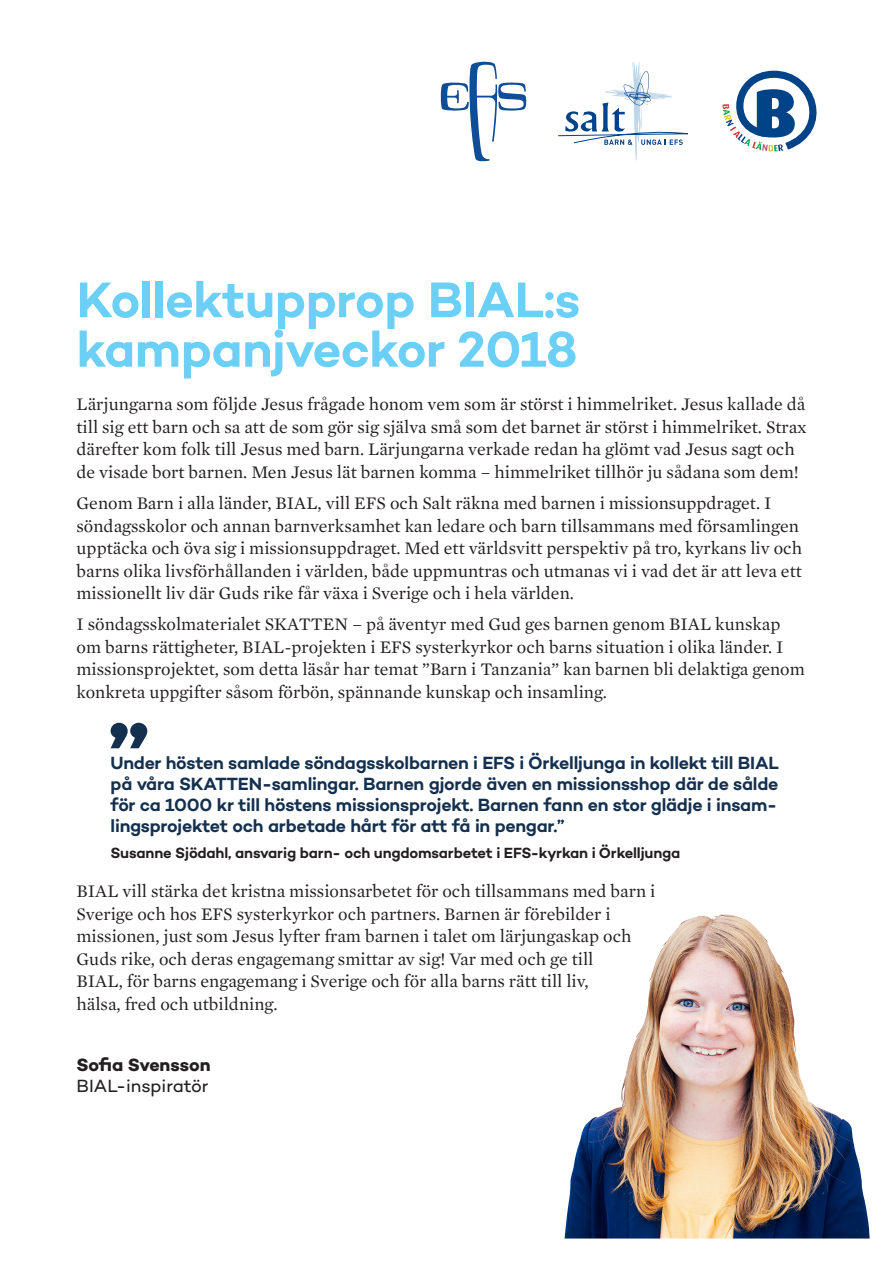
<style>
.page{position:relative;width:893px;height:1263px;background:#fff}
.page>*{position:absolute;margin:0;border:0;box-sizing:border-box;transform-origin:0 0}
.Rubrik_1{font:600 51px/49.5px "Campton";letter-spacing:-.015em;color:#6bcff6}
.Brödtext{font:18px/22.5px "Mercury Text G1";color:#231f20}
.Mellanrubrik{font:600 18px/21px "Campton";letter-spacing:-.015em;color:#14304f;text-align:justify}
.t1{font:18px "Campton";color:#231f20}
.t2{font:700 18px "Campton";letter-spacing:-.01em;color:#231f20}
.Mellanrubrik-2{font:600 15px "Campton";letter-spacing:-.01em;color:#231f20}
</style>
<div class="page">
<svg style="left:111px;top:723px;width:36px;height:25px"></svg>
<img style="left:564px;top:914px;width:306px;height:324px">
<svg style="left:723px;top:71px;width:93px;height:81px"></svg>
<svg style="left:558px;top:62px;width:130px;height:98px"></svg>
<svg style="left:441px;top:62px;width:85px;height:99px"></svg>
<p class="Rubrik_1" style="left:77px;top:274px;width:505px">Kollektupprop BIAL:s kampanjveckor 2018</p>
<p class="Brödtext" style="left:77px;top:392px;width:732px">Lärjungarna som följde Jesus frågade honom vem som är störst i himmelriket. Jesus kallade då till sig ett barn och sa att de som gör sig själva små som det barnet är störst i himmelriket. Strax därefter kom folk till Jesus med barn. Lärjungarna verkade redan ha glömt vad Jesus sagt och de visade bort barnen. Men Jesus lät barnen komma – himmelriket tillhör ju sådana som dem!</p>
<p class="Brödtext" style="left:77px;top:491px;width:727px">Genom Barn i alla länder, BIAL, vill EFS och Salt räkna med barnen i missionsuppdraget. I söndagsskolor och annan barnverksamhet kan ledare och barn tillsammans med församlingen upptäcka och öva sig i missionsuppdraget. Med ett världsvitt perspektiv på tro, kyrkans liv och barns olika livsförhållanden i världen, både uppmuntras och utmanas vi i vad det är att leva ett missionellt liv där Guds rike får växa i Sverige och i hela världen.</p>
<p class="Brödtext" style="left:77px;top:612px;width:730px">I söndagsskolmaterialet SKATTEN – på äventyr med Gud ges barnen genom BIAL kunskap om barns rättigheter, BIAL-projekten i EFS systerkyrkor och barns situation i olika länder. I missionsprojektet, som detta läsår har temat ”Barn i Tanzania” kan barnen bli delaktiga genom konkreta uppgifter såsom förbön, spännande kunskap och insamling.</p>
<p class="Mellanrubrik" style="left:111px;top:752px;width:670px">Under hösten samlade söndagsskolbarnen i EFS i Örkelljunga in kollekt till BIAL på våra SKATTEN-samlingar. Barnen gjorde även en missionsshop där de sålde för ca 1000 kr till höstens missionsprojekt. Barnen fann en stor glädje i insam&shy;lingsprojektet och arbetade hårt för att få in pengar.”</p>
<p class="Mellanrubrik-2" style="left:111px;top:843px;width:571px">Susanne Sjödahl, ansvarig barn- och ungdomsarbetet i EFS-kyrkan i Örkelljunga</p>
<p class="Brödtext" style="left:77px;top:879px;width:580px">BIAL vill stärka det kristna missionsarbetet för och tillsammans med barn i Sverige och hos EFS systerkyrkor och partners. Barnen är förebilder i missionen, just som Jesus lyfter fram barnen i talet om lärjungaskap och Guds rike, och deras engagemang smittar av sig! Var med och ge till<br>BIAL, för barns engagemang i Sverige och för alla barns rätt till liv,<br>hälsa, fred och utbildning.</p>
<p class="t2" style="left:77px;top:1053px;width:136px">Sofia Svensson</p>
<p class="t1" style="left:77px;top:1075px;width:133px">BIAL-inspiratör</p>
</div>
